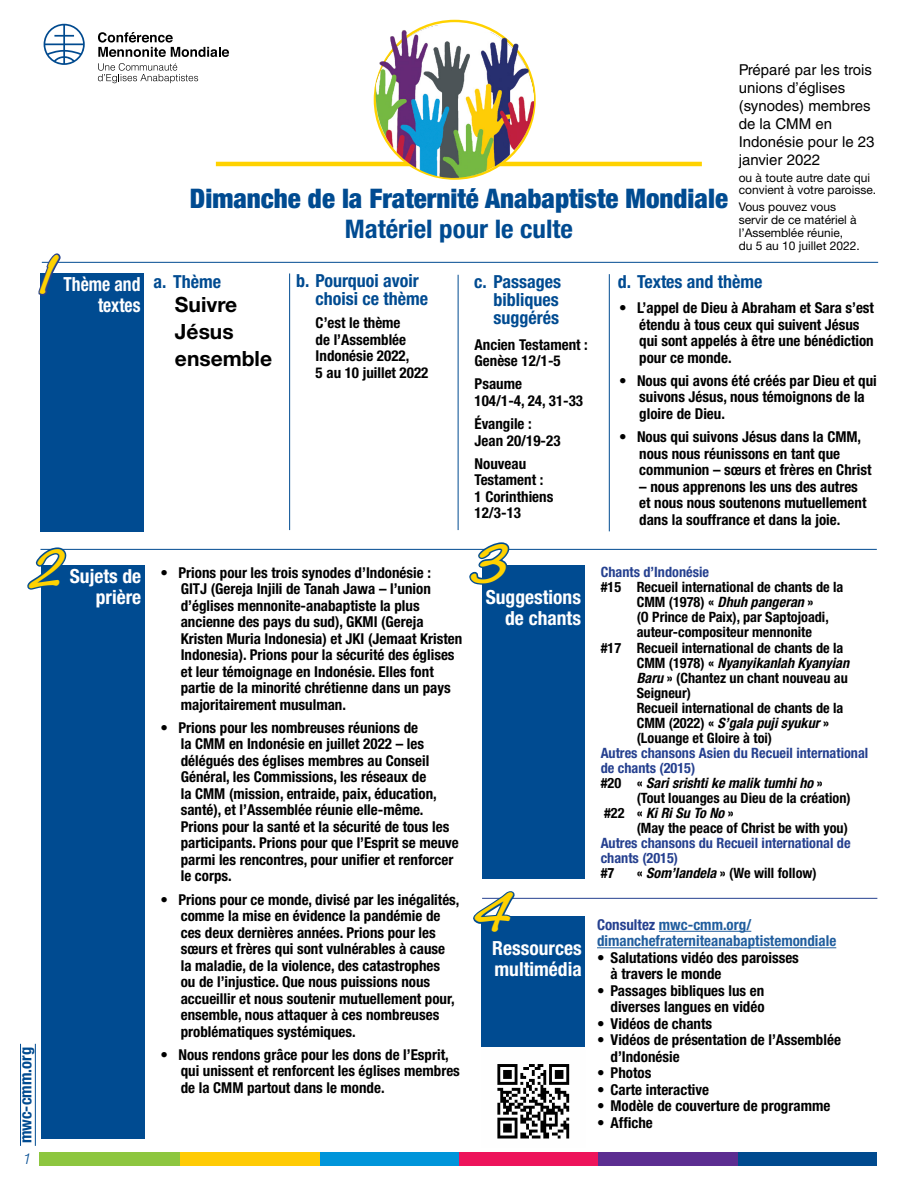
<style>
.page{position:relative;width:918px;height:1188px;background:#fff}
.page>*{position:absolute;margin:0;border:0;box-sizing:border-box;transform-origin:0 0}
.t1{font:italic 700 45px "Noteworthy";color:#ffd200}
.t2{font:900 condensed 27px "Helvetica Neue LT Std";color:#004b91}
.t3{font:700 condensed 25.65px "Helvetica Neue LT Std";color:#004b91;scale:1.05 1}
.t4{font:700 21px/27px "Helvetica Neue LT Std";color:#000}
.t5{font:700 condensed 19.5px/21px "Helvetica Neue LT Std";color:#fff}
.t6{font:700 condensed 19.5px/21px "Helvetica Neue LT Std";color:#fff;text-align:right;scale:.9 1}
.t7{font:700 condensed 18px/18px "Helvetica Neue LT Std";color:#004b91}
.t8{font:700 condensed 16.5px "Helvetica Neue LT Std";color:#004b91}
.t9{font:700 condensed 15px/16.5px "Helvetica Neue LT Std";color:#000}
.t10{font:15px/18px "Helvetica LT Std";color:#000}
.t11{font:700 condensed 15px/16.5px "Helvetica Neue LT Std";color:#215e9e}
.t12{font:italic 300 15px "Helvetica Neue LT Std";color:#004b91}
.t13{font:700 condensed 14.25px/15px "Helvetica Neue LT Std";color:#000}
.t14{font:700 condensed 14.25px/15px "Helvetica Neue LT Std";color:#25408f}
.t15{font:italic 700 condensed 14.25px "Helvetica Neue LT Std";color:#000}
.t16{font:12px/12.8px "Helvetica Neue LT Std";color:#000}
.s1{font-style:normal}
.s2{font-style:italic}
.s3{color:#000}
.s4{font-style:italic;color:#000}
.s5{color:#25408f}
</style>
<div class="page">
<div style="left:736px;top:1153px;width:141px;height:13px;background:#004a8f"></div>
<div style="left:597px;top:1153px;width:141px;height:13px;background:#5c2d91"></div>
<div style="left:458px;top:1153px;width:140px;height:13px;background:#ed145b"></div>
<div style="left:318px;top:1153px;width:141px;height:13px;background:#0095da"></div>
<div style="left:179px;top:1153px;width:140px;height:13px;background:#ffcb05"></div>
<div style="left:39px;top:1153px;width:141px;height:13px;background:#8dc63f"></div>
<svg style="left:98px;top:32px;width:131px;height:25px"></svg>
<svg style="left:98px;top:63px;width:100px;height:20px"></svg>
<svg style="left:44px;top:24px;width:41px;height:41px"></svg>
<hr style="left:20px;top:1044px;width:1px;height:102px;background:#004b91">
<hr style="left:35px;top:1044px;width:1px;height:102px;background:#004b91">
<hr style="left:216px;top:162px;width:486px;height:4px;background:#ffd200">
<div style="left:40px;top:273px;width:104px;height:258px;background:#004b91"></div>
<hr style="left:42px;top:262px;width:836px;height:1px;background:#004b91">
<hr style="left:40px;top:549px;width:837px;height:1px;background:#004b91">
<hr style="left:289px;top:273px;width:1px;height:257px;background:#004b91">
<hr style="left:458px;top:275px;width:1px;height:255px;background:#004b91">
<hr style="left:609px;top:274px;width:1px;height:257px;background:#004b91">
<svg style="left:38px;top:253px;width:25px;height:43px"></svg>
<img style="left:372px;top:20px;width:163px;height:159px">
<div style="left:41px;top:565px;width:104px;height:573px;background:#004b91"></div>
<svg style="left:27px;top:547px;width:42px;height:43px"></svg>
<hr style="left:659px;top:931px;width:92px;height:1px;background:#215e9e">
<hr style="left:597px;top:947px;width:239px;height:1px;background:#215e9e">
<div style="left:482px;top:917px;width:103px;height:196px;background:#004b91"></div>
<div style="left:482px;top:565px;width:103px;height:314px;background:#004b91"></div>
<svg style="left:467px;top:542px;width:45px;height:43px"></svg>
<hr style="left:482px;top:898px;width:395px;height:1px;background:#25408f">
<svg style="left:473px;top:891px;width:44px;height:44px"></svg>
<img style="left:482px;top:1047px;width:103px;height:92px">
<h1 class="t1" style="left:36px;top:235px;width:44px">1</h1>
<h3 class="t6" style="left:64px;top:273px;width:87px">Thème and textes</h3>
<h1 class="t1" style="left:27px;top:529px;width:63px">2</h1>
<h3 class="t5" style="left:70px;top:565px;width:73px">Sujets de</h3>
<h3 class="t5" style="left:96px;top:586px;width:47px">prière</h3>
<p class="t8" style="left:16px;top:1143px;width:98px;rotate:-90deg">mwc-cmm.org</p>
<p class="t12" style="left:23px;top:1150px;width:10px">1</p>
<h2 class="t2" style="left:190px;top:181px;width:540px">Dimanche de la Fraternité Anabaptiste Mondiale</h2>
<h3 class="t3" style="left:345px;top:213px;width:219px">Matériel pour le culte</h3>
<p class="t10" style="left:739px;top:60px;width:137px">Préparé par les trois unions d’églises (synodes) membres de la CMM en<br>Indonésie pour le 23 janvier 2022</p>
<p class="t16" style="left:739px;top:171px;width:139px">ou à toute autre date qui convient à votre paroisse.</p>
<p class="t16" style="left:739px;top:201px;width:123px">Vous pouvez vous servir de ce matériel à l’Assemblée réunie, du 5 au 10 juillet 2022.</p>
<p class="t7" style="left:154px;top:272px;width:69px">a. Thème</p>
<p class="t7" style="left:316px;top:272px;width:114px;text-indent:-19px">b. Pourquoi avoir choisi ce thème</p>
<p class="t7" style="left:494px;top:272px;width:69px;text-indent:-19px">c. Passages bibliques suggérés</p>
<h3 class="t4" style="left:175px;top:290px;width:99px">Suivre<br>Jésus ensemble</h3>
<p class="t9" style="left:316px;top:315px;width:114px">C’est le thème<br>de l’Assemblée<br>Indonésie 2022,<br>5 au 10 juillet 2022</p>
<p class="t9" style="left:475px;top:336px;width:115px">Ancien Testament :<br>Genèse 12/1-5</p>
<p class="t9" style="left:475px;top:376px;width:110px">Psaume<br>104/1-4, 24, 31-33</p>
<p class="t9" style="left:475px;top:415px;width:87px">Évangile :<br>Jean 20/19-23</p>
<p class="t9" style="left:475px;top:455px;width:80px">Nouveau<br>Testament :<br>1 Corinthiens<br>12/3-13</p>
<h1 class="t1" style="left:467px;top:525px;width:67px">3</h1>
<p class="t9" style="left:181px;top:564px;width:283px;text-indent:-20px">• Prions pour les trois synodes d’Indonésie :<br>GITJ (Gereja Injili de Tanah Jawa – l’union d’églises mennonite-anabaptiste la plus ancienne des pays du sud), GKMI (Gereja Kristen Muria Indonesia) et JKI (Jemaat Kristen Indonesia). Prions pour la sécurité des églises et leur témoignage en Indonésie. Elles font partie de la minorité chrétienne dans un pays majoritairement musulman.</p>
<p class="t9" style="left:181px;top:719px;width:280px;text-indent:-20px">• Prions pour les nombreuses réunions de<br>la CMM en Indonésie en juillet 2022 – les délégués des églises membres au Conseil Général, les Commissions, les réseaux de<br>la CMM (mission, entraide, paix, éducation, santé), et l’Assemblée réunie elle-même.<br>Prions pour la santé et la sécurité de tous les participants. Prions pour que l’Esprit se meuve parmi les rencontres, pour unifier et renforcer le corps.</p>
<p class="t9" style="left:181px;top:891px;width:280px;text-indent:-20px">• Prions pour ce monde, divisé par les inégalités, comme la mise en évidence la pandémie de ces deux dernières années. Prions pour les sœurs et frères qui sont vulnérables à cause la maladie, de la violence, des catastrophes<br>ou de l’injustice. Que nous puissions nous accueillir et nous soutenir mutuellement pour, ensemble, nous attaquer à ces nombreuses problématiques systémiques.</p>
<p class="t9" style="left:181px;top:1046px;width:281px;text-indent:-20px">• Nous rendons grâce pour les dons de l’Esprit, qui unissent et renforcent les églises membres de la CMM partout dans le monde.</p>
<h3 class="t5" style="left:486px;top:586px;width:97px;text-align:right">Suggestions de chants</h3>
<h1 class="t1" style="left:469px;top:872px;width:69px">4</h1>
<h3 class="t5" style="left:492px;top:937px;width:91px">Ressources multimédia</h3>
<p class="t7" style="left:618px;top:272px;width:146px">d. Textes and thème</p>
<p class="t9" style="left:639px;top:299px;width:236px;text-indent:-20px">• L’appel de Dieu à Abraham et Sara s’est étendu à tous ceux qui suivent Jésus qui sont appelés à être une bénédiction pour ce monde.</p>
<p class="t9" style="left:639px;top:372px;width:239px;text-indent:-20px">• Nous qui avons été créés par Dieu et qui suivons Jésus, nous témoignons de la gloire de Dieu.</p>
<p class="t9" style="left:639px;top:428px;width:234px;text-indent:-20px">• Nous qui suivons Jésus dans la CMM, nous nous réunissons en tant que communion – sœurs et frères en Christ</p>
<p class="t9" style="left:639px;top:478px;width:229px">– nous apprenons les uns des autres et nous nous soutenons mutuellement dans la souffrance et dans la joie.</p>
<p class="t14" style="left:601px;top:565px;width:110px">Chants d’Indonésie</p>
<p class="t13" style="left:601px;top:580px;width:244px">#15 Recueil international de chants de la</p>
<p class="t15" style="left:637px;top:594px;width:178px"><span class="s1">CMM (1978) «</span> Dhuh pangeran <span class="s1">»</span></p>
<p class="t13" style="left:637px;top:610px;width:194px">(O Prince de Paix), par Saptojoadi,</p>
<p class="t13" style="left:637px;top:625px;width:177px">auteur-compositeur mennonite</p>
<p class="t13" style="left:601px;top:640px;width:244px">#17 Recueil international de chants de la</p>
<p class="t15" style="left:637px;top:654px;width:214px"><span class="s1">CMM (1978) «</span> Nyanyikanlah Kyanyian</p>
<p class="t13" style="left:637px;top:670px;width:213px"><span class="s2">Baru</span> » (Chantez un chant nouveau au</p>
<p class="t13" style="left:637px;top:685px;width:56px">Seigneur)</p>
<p class="t13" style="left:637px;top:700px;width:208px">Recueil international de chants de la</p>
<p class="t15" style="left:637px;top:714px;width:194px"><span class="s1">CMM (2022) «</span> S’gala puji syukur <span class="s1">»</span></p>
<p class="t13" style="left:637px;top:730px;width:137px">(Louange et Gloire à toi)</p>
<p class="t14" style="left:601px;top:745px;width:269px">Autres chansons Asien du Recueil international de chants (2015)<br><span class="s3">#20 «</span> <span class="s4">Sari srishti ke malik tumhi ho</span> <span class="s3">»</span></p>
<p class="t13" style="left:604px;top:790px;width:248px;text-indent:33px">(Tout louanges au Dieu de la création) #22 « <span class="s2">Ki Ri Su To No</span> »</p>
<p class="t13" style="left:637px;top:820px;width:213px">(May the peace of Christ be with you)</p>
<p class="t14" style="left:601px;top:835px;width:251px">Autres chansons du Recueil international de chants (2015)</p>
<p class="t13" style="left:601px;top:865px;width:15px">#7</p>
<p class="t13" style="left:637px;top:865px;width:182px">« <span class="s2">Som’landela</span> » (We will follow)</p>
<p class="t11" style="left:597px;top:916px;width:241px"><span class="s5">Consultez</span> mwc-cmm.org/ dimanchefraterniteanabaptistemondiale</p>
<p class="t9" style="left:611px;top:949px;width:190px;text-indent:-14px">• Salutations vidéo des paroisses à travers le monde</p>
<p class="t9" style="left:597px;top:982px;width:169px;text-align:right">• Passages bibliques lus en diverses langues en vidéo</p>
<p class="t9" style="left:597px;top:1015px;width:117px">• Vidéos de chants</p>
<p class="t9" style="left:611px;top:1032px;width:232px;text-indent:-14px">• Vidéos de présentation de l’Assemblée d’Indonésie</p>
<p class="t9" style="left:597px;top:1065px;width:56px">• Photos</p>
<p class="t9" style="left:597px;top:1081px;width:114px">• Carte interactive</p>
<p class="t9" style="left:597px;top:1098px;width:235px">• Modèle de couverture de programme</p>
<p class="t9" style="left:597px;top:1114px;width:57px">• Affiche</p>
</div>
